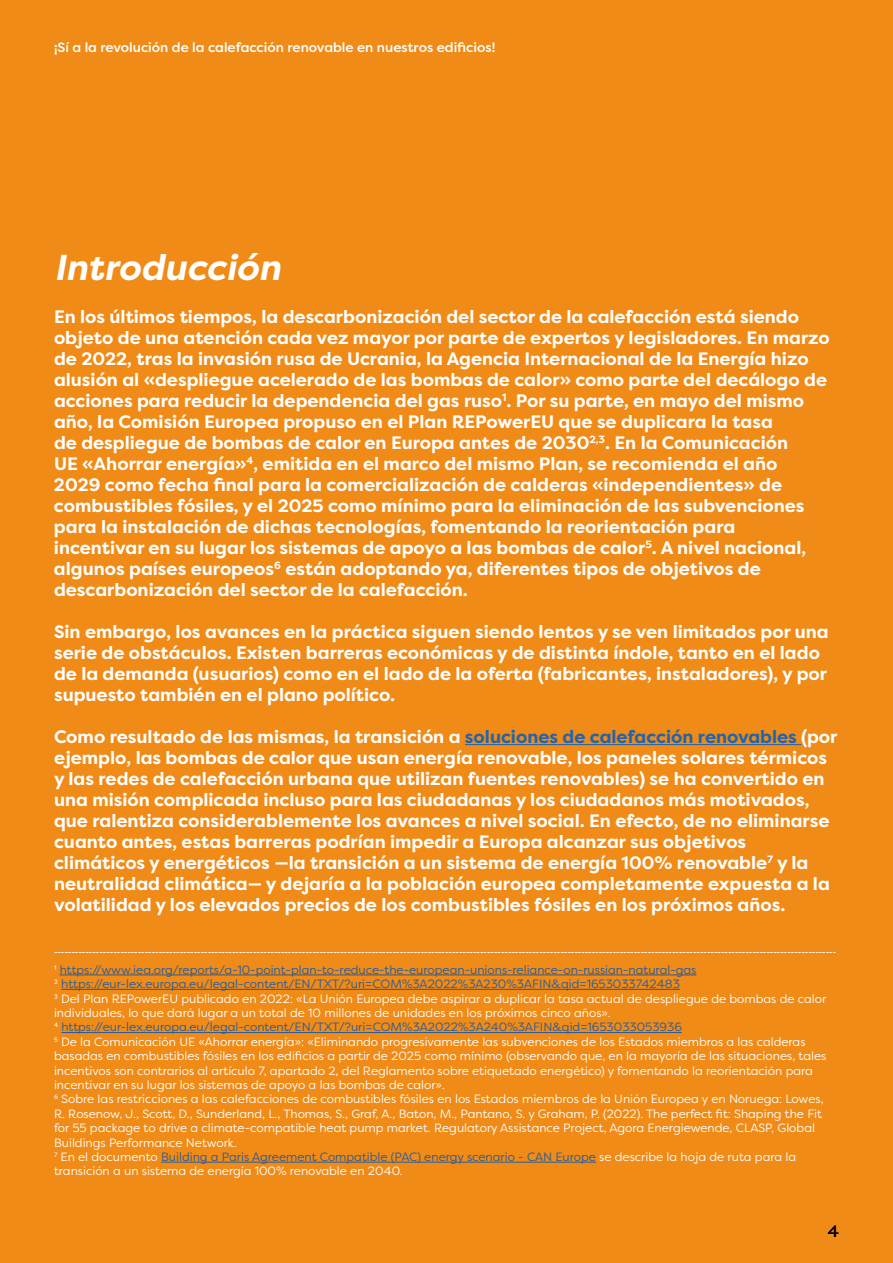
<style>
.page{position:relative;width:893px;height:1263px;background:#ef8b16}
.page>*{position:absolute;margin:0;border:0;box-sizing:border-box;transform-origin:0 0}
.t1{font:italic 700 36px "Filson Pro";color:#fff}
.t2{font:700 18px/21px "Filson Pro";color:#fff}
.t3{font:16.5px "Filson Pro";color:#000}
.t4{font:500 13.5px "Filson Pro";color:#fff}
.t5{font:12px/14.4px "Filson Pro";color:#fff}
.s1{color:#2164ad}
.s2{font-weight:700}
.s3{color:#275b9b}
</style>
<div class="page">
<hr style="left:465px;top:744px;width:336px;height:1px;background:#2164ad">
<hr style="left:60px;top:975px;width:636px;height:1px;background:#275b9b">
<hr style="left:61px;top:989px;width:619px;height:1px;background:#275b9b">
<hr style="left:61px;top:1032px;width:621px;height:1px;background:#275b9b">
<hr style="left:161px;top:1162px;width:435px;height:1px;background:#275b9b">
<p class="t4" style="left:54px;top:38px;width:443px">¡Sí a la revolución de la calefacción renovable en nuestros edificios!</p>
<h1 class="t1" style="left:54px;top:245px;width:228px">Introducción</h1>
<p class="t2" style="left:54px;top:306px;width:777px">En los últimos tiempos, la descarbonización del sector de la calefacción está siendo objeto de una atención cada vez mayor por parte de expertos y legisladores. En marzo de 2022, tras la invasión rusa de Ucrania, la Agencia Internacional de la Energía hizo alusión al «despliegue acelerado de las bombas de calor» como parte del decálogo de acciones para reducir la dependencia del gas ruso<sup>1</sup>. Por su parte, en mayo del mismo año, la Comisión Europea propuso en el Plan REPowerEU que se duplicara la tasa<br>de despliegue de bombas de calor en Europa antes de 2030<sup>2,3</sup>. En la Comunicación<br>UE «Ahorrar energía»<sup>4</sup>, emitida en el marco del mismo Plan, se recomienda el año<br>2029 como fecha final para la comercialización de calderas «independientes» de combustibles fósiles, y el 2025 como mínimo para la eliminación de las subvenciones para la instalación de dichas tecnologías, fomentando la reorientación para incentivar en su lugar los sistemas de apoyo a las bombas de calor<sup>5</sup>. A nivel nacional, algunos países europeos<sup>6</sup> están adoptando ya, diferentes tipos de objetivos de descarbonización del sector de la calefacción.</p>
<p class="t2" style="left:54px;top:621px;width:776px">Sin embargo, los avances en la práctica siguen siendo lentos y se ven limitados por una serie de obstáculos. Existen barreras económicas y de distinta índole, tanto en el lado de la demanda (usuarios) como en el lado de la oferta (fabricantes, instaladores), y por supuesto también en el plano político.</p>
<p class="t2" style="left:54px;top:726px;width:785px">Como resultado de las mismas, la transición a <span class="s1">soluciones de calefacción renovables</span> (por ejemplo, las bombas de calor que usan energía renovable, los paneles solares térmicos y las redes de calefacción urbana que utilizan fuentes renovables) se ha convertido en una misión complicada incluso para las ciudadanas y los ciudadanos más motivados, que ralentiza considerablemente los avances a nivel social. En efecto, de no eliminarse cuanto antes, estas barreras podrían impedir a Europa alcanzar sus objetivos climáticos y energéticos —la transición a un sistema de energía 100% renovable<sup>7</sup> y la neutralidad climática— y dejaría a la población europea completamente expuesta a la volatilidad y los elevados precios de los combustibles fósiles en los próximos años.</p>
<p class="t5" style="left:54px;top:947px;width:784px"><span class="s2">-------------------------------------------------------------------------------------------------------------------------------------------------------------------------------------------------------------------------------- </span>1 <span class="s3">https://www.iea.org/reports/a-10-point-plan-to-reduce-the-european-unions-reliance-on-russian-natural-gas<br></span>2 <span class="s3">https://eur-lex.europa.eu/legal-content/EN/TXT/?uri=COM%3A2022%3A230%3AFIN&amp;qid=1653033742483<br></span>3 Del Plan REPowerEU publicado en 2022: «La Unión Europea debe aspirar a duplicar la tasa actual de despliegue de bombas de calor individuales, lo que dará lugar a un total de 10 millones de unidades en los próximos cinco años».<br>4 <span class="s3">https://eur-lex.europa.eu/legal-content/EN/TXT/?uri=COM%3A2022%3A240%3AFIN&amp;qid=1653033053936<br></span>5 De la Comunicación UE «Ahorrar energía»: «Eliminando progresivamente las subvenciones de los Estados miembros a las calderas basadas en combustibles fósiles en los edificios a partir de 2025 como mínimo (observando que, en la mayoría de las situaciones, tales incentivos son contrarios al artículo 7, apartado 2, del Reglamento sobre etiquetado energético) y fomentando la reorientación para incentivar en su lugar los sistemas de apoyo a las bombas de calor».<br>6 Sobre las restricciones a las calefacciones de combustibles fósiles en los Estados miembros de la Unión Europea y en Noruega: Lowes, R. Rosenow, J., Scott, D., Sunderland, L., Thomas, S., Graf, A., Baton, M., Pantano, S. y Graham, P. (2022). The perfect fit: Shaping the Fit for 55 package to drive a climate-compatible heat pump market. Regulatory Assistance Project, Agora Energiewende, CLASP, Global Buildings Performance Network.<br>7 En el documento <span class="s3">Building a Paris Agreement Compatible (PAC) energy scenario - CAN Europe</span> se describe la hoja de ruta para la transición a un sistema de energía 100% renovable en 2040.</p>
<p class="t3" style="left:828px;top:1220px;width:13px">4</p>
</div>
